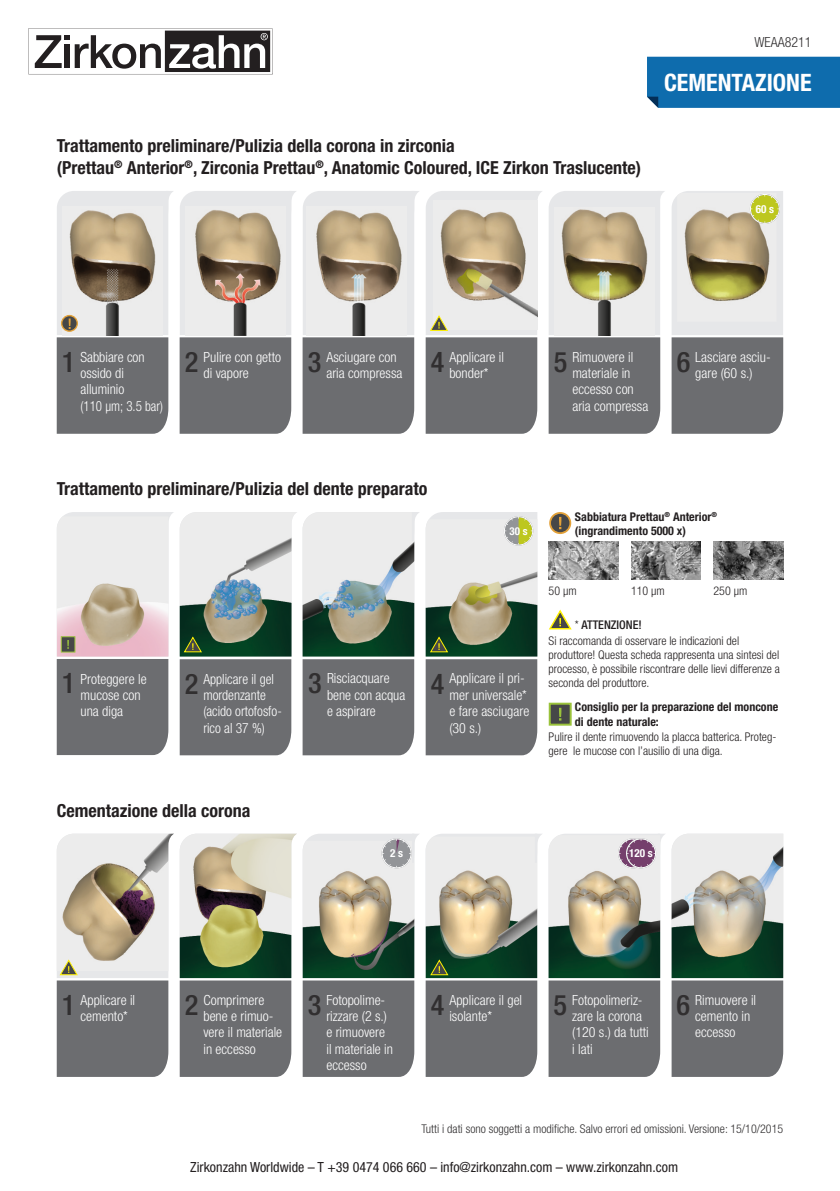
<style>
.page{position:relative;width:840px;height:1191px;background:#fff}
.page>*{position:absolute;margin:0;border:0;box-sizing:border-box;transform-origin:0 0}
.t1{font:500 condensed 28.4px "Helvetica Neue LT Std";color:#312f30}
.t2{font:500 condensed 28.2px "Helvetica Neue LT Std";color:#312f30}
.t3{font:700 condensed 24px "Helvetica Neue LT Std";color:#fff}
.t4{font:700 condensed 18px/21.6px "Helvetica Neue LT Std";color:#231f20}
.t5{font:300 condensed 14px/16.4px "Helvetica Neue LT Std";color:#fff}
.t6{font:condensed 14px "Helvetica Neue LT Std";color:#231f20}
.t7{font:300 condensed 14px "Helvetica Neue LT Std";color:#312f30}
.t8{font:300 condensed 12px/14px "Helvetica Neue LT Std";color:#231f20}
.t9{font:700 condensed 12px/14.4px "Helvetica Neue LT Std";color:#231f20}
.t10{font:300 condensed 12px "Helvetica Neue LT Std";color:#312f30}
.t11{font:500 condensed 12px "Helvetica Neue LT Std";color:#231f20}
.t12{font:700 condensed 11.2px "Helvetica Neue LT Std";color:#fff}
.t13{font:700 condensed 11px "Helvetica Neue LT Std";color:#fff}
.t14{font:700 condensed 10.8px "Helvetica Neue LT Std";color:#fff}
.s1{font-weight:300}
</style>
<div class="page">
<svg style="left:28px;top:28px;width:244px;height:46px"></svg>
<div style="left:671px;top:978px;width:111px;height:99px;background:#6c6d70"></div>
<img style="left:671px;top:833px;width:111px;height:145px">
<svg style="left:548px;top:833px;width:117px;height:244px;background:#90938d"></svg>
<svg style="left:57px;top:833px;width:117px;height:244px;background:#a9a59f"></svg>
<svg style="left:180px;top:833px;width:362px;height:244px;background:#979a8f"></svg>
<svg style="left:548px;top:191px;width:117px;height:243px;background:#959698"></svg>
<img style="left:554px;top:207px;width:99px;height:128px">
<svg style="left:671px;top:191px;width:111px;height:243px;background:#a7a496"></svg>
<svg style="left:548px;top:609px;width:24px;height:21px"></svg>
<svg style="left:57px;top:191px;width:485px;height:243px;background:#aba7a1"></svg>
<svg style="left:180px;top:512px;width:357px;height:243px;background:#8d9592"></svg>
<img style="left:548px;top:541px;width:70px;height:38px">
<img style="left:631px;top:541px;width:69px;height:38px">
<img style="left:713px;top:541px;width:69px;height:38px">
<svg style="left:549px;top:512px;width:22px;height:22px"></svg>
<div style="left:548px;top:702px;width:23px;height:23px;background:#464748;border:2px solid #9ac23b"></div>
<svg style="left:559px;top:708px;width:2px;height:12px"></svg>
<svg style="left:57px;top:512px;width:117px;height:243px;background:#b6b0af"></svg>
<div style="left:647px;top:57px;width:192px;height:51px;background:#0e6cad"></div>
<p class="t4" style="left:57px;top:135px;width:585px">Trattamento preliminare/Pulizia della corona in zirconia<br>(Prettau<sup>®</sup> Anterior<sup>®</sup>, Zirconia Prettau<sup>®</sup>, Anatomic Coloured, ICE Zirkon Traslucente)</p>
<p class="t7" style="left:754px;top:34px;width:59px">WEAA8211</p>
<h3 class="t3" style="left:663px;top:68px;width:149px">CEMENTAZIONE</h3>
<p class="t13" style="left:755px;top:202px;width:20px">60 s</p>
<p class="t5" style="left:80px;top:348px;width:84px">Sabbiare con ossido di alluminio<br>(110 µm; 3.5 bar)</p>
<p class="t5" style="left:572px;top:348px;width:77px">Rimuovere il materiale in eccesso con aria compressa</p>
<p class="t5" style="left:695px;top:348px;width:77px">Lasciare asciu&shy;gare (60 s.)</p>
<p class="t5" style="left:203px;top:348px;width:79px">Pulire con getto di vapore</p>
<p class="t5" style="left:326px;top:348px;width:77px">Asciugare con aria compressa</p>
<p class="t5" style="left:449px;top:348px;width:56px">Applicare il bonder*</p>
<h2 class="t2" style="left:62px;top:345px;width:15px">1</h2>
<h2 class="t2" style="left:185px;top:345px;width:15px">2</h2>
<h2 class="t2" style="left:307px;top:345px;width:15px">3</h2>
<h2 class="t2" style="left:430px;top:345px;width:15px">4</h2>
<h2 class="t2" style="left:553px;top:345px;width:15px">5</h2>
<h2 class="t2" style="left:676px;top:345px;width:15px">6</h2>
<p class="t4" style="left:57px;top:477px;width:372px">Trattamento preliminare/Pulizia del dente preparato</p>
<p class="t14" style="left:509px;top:524px;width:19px">30 s</p>
<h1 class="t1" style="left:62px;top:666px;width:15px">1</h1>
<p class="t5" style="left:80px;top:670px;width:68px">Proteggere le mucose con una diga</p>
<h1 class="t1" style="left:184px;top:666px;width:15px">2</h1>
<h1 class="t1" style="left:308px;top:666px;width:15px">3</h1>
<h1 class="t1" style="left:430px;top:666px;width:15px">4</h1>
<p class="t5" style="left:203px;top:670px;width:80px">Applicare il gel mordenzante (acido ortofosfo&shy;rico al 37 %)</p>
<p class="t5" style="left:327px;top:670px;width:80px">Risciacquare bene con acqua e aspirare</p>
<p class="t5" style="left:449px;top:670px;width:81px">Applicare il pri&shy;mer universale* e fare asciugare (30 s.)</p>
<p class="t4" style="left:57px;top:799px;width:195px">Cementazione della corona</p>
<p class="t9" style="left:574px;top:509px;width:143px">Sabbiatura Prettau<sup>®</sup> Anterior<sup>® </sup>(ingrandimento 5000 x)</p>
<p class="t8" style="left:548px;top:583px;width:29px">50 μm</p>
<p class="t8" style="left:630px;top:583px;width:35px">110 μm</p>
<p class="t8" style="left:713px;top:583px;width:35px">250 μm</p>
<p class="t11" style="left:574px;top:618px;width:68px"><span class="s1">*</span> ATTENZIONE!</p>
<p class="t8" style="left:548px;top:634px;width:232px">Si raccomanda di osservare le indicazioni del produttore! Questa scheda rappresenta una sintesi del processo, è possibile riscontrare delle lievi differenze a seconda del produttore.</p>
<p class="t9" style="left:574px;top:699px;width:205px">Consiglio per la preparazione del moncone di dente naturale:</p>
<p class="t8" style="left:548px;top:730px;width:229px">Pulire il dente rimuovendo la placca batterica. Proteg&shy;gere le mucose con l’ausilio di una diga.</p>
<p class="t12" style="left:390px;top:846px;width:14px">2 s</p>
<p class="t12" style="left:628px;top:846px;width:25px">120 s</p>
<p class="t5" style="left:203px;top:991px;width:80px">Comprimere bene e rimuo&shy;vere il materiale in eccesso</p>
<p class="t5" style="left:449px;top:991px;width:74px">Applicare il gel isolante*</p>
<p class="t5" style="left:80px;top:991px;width:56px">Applicare il cemento*</p>
<p class="t5" style="left:572px;top:991px;width:78px">Fotopolimeriz&shy;zare la corona (120 s.) da tutti i lati</p>
<p class="t5" style="left:694px;top:991px;width:62px">Rimuovere il cemento in eccesso</p>
<p class="t5" style="left:326px;top:991px;width:68px">Fotopolime&shy;rizzare (2 s.) e rimuovere il materiale in eccesso</p>
<h1 class="t1" style="left:62px;top:988px;width:15px">1</h1>
<h1 class="t1" style="left:185px;top:988px;width:15px">2</h1>
<h1 class="t1" style="left:307px;top:988px;width:15px">3</h1>
<h1 class="t1" style="left:430px;top:988px;width:15px">4</h1>
<h1 class="t1" style="left:553px;top:988px;width:15px">5</h1>
<h1 class="t1" style="left:676px;top:988px;width:15px">6</h1>
<p class="t10" style="left:421px;top:1122px;width:363px">Tutti i dati sono soggetti a modifiche. Salvo errori ed omissioni. Versione: 15/10/2015</p>
<p class="t6" style="left:190px;top:1159px;width:489px">Zirkonzahn Worldwide – T +39 0474 066 660 – info@zirkonzahn.com – www.zirkonzahn.com</p>
</div>
